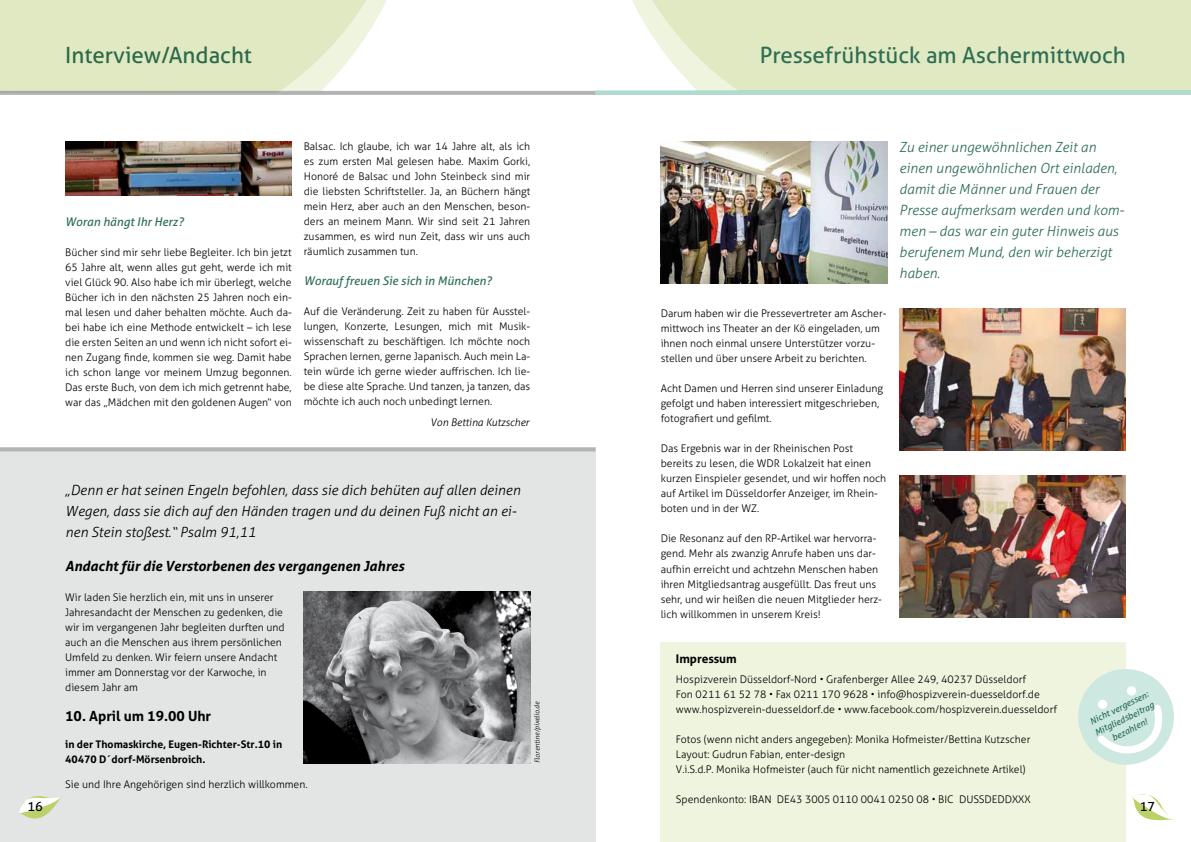
<style>
.page{position:relative;width:1191px;height:842px;background:#fff}
.page>*{position:absolute;margin:0;border:0;box-sizing:border-box;transform-origin:0 0}
.t1{font:22.4px "Aller";color:#2e6e55}
.t2{font:italic 300 14px/21px "Aller";color:#2e6e55}
.t3{font:italic 300 14px/21px "Aller";color:#000}
.t4{font:italic 700 14px "Aller";color:#000}
.t5{font:700 14px "Aller";color:#000}
.t6{font:12.8px "Aller";color:#000}
.t7{font:italic 12px "Aller";color:#2e6e55}
.t8{font:700 12px "Aller";color:#000}
.t9{font:300 10.5px/15px "Aller";color:#000}
.t10{font:700 10.5px/15px "Aller";color:#000}
.t11{font:italic 300 10.5px "Aller";color:#000}
.t12{font:italic 9px/12.1px "Aller";color:#2e6e55;text-align:center}
.t13{font:italic 300 7px "Aller";color:#000}
</style>
<div class="page">
<svg style="left:1132px;top:794px;width:41px;height:27px"></svg>
<div style="left:0;top:448px;width:595px;height:394px;background:#e3e4e4"></div>
<svg style="left:18px;top:796px;width:44px;height:23px"></svg>
<svg style="left:631px;top:0;width:560px;height:91px;background:#e2eac5"></svg>
<hr style="left:0;top:91px;width:595px;height:4px;background:#b1b3b4">
<svg style="left:0;top:447px;width:595px;height:4px;background:#b6b8b9"></svg>
<hr style="left:595px;top:91px;width:596px;height:4px;background:#b1dbd1">
<svg style="left:0;top:0;width:387px;height:93px;background:#e2eac6"></svg>
<img style="left:660px;top:142px;width:227px;height:142px">
<img style="left:899px;top:308px;width:226px;height:142px">
<img style="left:899px;top:476px;width:226px;height:141px">
<div style="left:660px;top:642px;width:465px;height:200px;background:#eff4de"></div>
<div style="left:1078px;top:669px;width:95px;height:96px;background:#cde7e1;border-radius:50%"></div>
<svg style="left:1095px;top:701px;width:79px;height:56px"></svg>
<div style="left:1097px;top:700px;width:10px;height:9px;background:#fff;border-radius:50%"></div>
<div style="left:1126px;top:686px;width:10px;height:9px;background:#fff;border-radius:50%"></div>
<img style="left:65px;top:142px;width:227px;height:54px">
<img style="left:304px;top:591px;width:226px;height:172px">
<h1 class="t1" style="left:65px;top:41px;width:188px">Interview/Andacht</h1>
<h1 class="t1" style="left:759px;top:41px;width:367px">Pressefrühstück am Aschermittwoch</h1>
<h2 class="t2" style="left:899px;top:137px;width:226px">Zu einer ungewöhnlichen Zeit an einen ungewöhnlichen Ort einladen, damit die Männer und Frauen der<br>Presse aufmerksam werden und kom&shy;men – das war ein guter Hinweis aus berufenem Mund, den wir beherzigt haben.</h2>
<p class="t9" style="left:304px;top:139px;width:228px;text-align:justify">Balsac. Ich glaube, ich war 14 Jahre alt, als ich es zum ersten Mal gelesen habe. Maxim Gorki, Honoré de Balsac und John Steinbeck sind mir die liebsten Schriftsteller. Ja, an Büchern hängt mein Herz, aber auch an den Menschen, beson&shy;ders an meinem Mann. Wir sind seit 21 Jahren zusammen, es wird nun Zeit, dass wir uns auch räumlich zusammen tun.</p>
<p class="t7" style="left:304px;top:274px;width:189px">Worauf freuen Sie sich in München?</p>
<p class="t9" style="left:304px;top:304px;width:228px;text-align:justify">Auf die Veränderung. Zeit zu haben für Ausstel&shy;lungen, Konzerte, Lesungen, mich mit Musik&shy;wissenschaft zu beschäftigen. Ich möchte noch Sprachen lernen, gerne Japanisch. Auch mein La&shy;tein würde ich gerne wieder auffrischen. Ich lie&shy;be diese alte Sprache. Und tanzen, ja tanzen, das möchte ich auch noch unbedingt lernen.</p>
<p class="t11" style="left:430px;top:416px;width:101px">Von Bettina Kutzscher</p>
<p class="t7" style="left:65px;top:214px;width:120px">Woran hängt Ihr Herz?</p>
<p class="t9" style="left:65px;top:244px;width:228px;text-align:justify">Bücher sind mir sehr liebe Begleiter. Ich bin jetzt 65 Jahre alt, wenn alles gut geht, werde ich mit viel Glück 90. Also habe ich mir überlegt, welche Bücher ich in den nächsten 25 Jahren noch ein&shy;mal lesen und daher behalten möchte. Auch da&shy;bei habe ich eine Methode entwickelt – ich lese die ersten Seiten an und wenn ich nicht sofort ei&shy;nen Zugang finde, kommen sie weg. Damit habe ich schon lange vor meinem Umzug begonnen.<br>Das erste Buch, von dem ich mich getrennt habe, war das „Mädchen mit den goldenen Augen“ von</p>
<p class="t9" style="left:660px;top:306px;width:227px">Darum haben wir die Pressevertreter am Ascher&shy;mittwoch ins Theater an der Kö eingeladen, um ihnen noch einmal unsere Unterstützer vorzu&shy;stellen und über unsere Arbeit zu berichten.</p>
<p class="t9" style="left:660px;top:381px;width:224px">Acht Damen und Herren sind unserer Einladung gefolgt und haben interessiert mitgeschrieben, fotografiert und gefilmt.</p>
<p class="t9" style="left:660px;top:441px;width:227px">Das Ergebnis war in der Rheinischen Post bereits zu lesen, die WDR Lokalzeit hat einen kurzen Einspieler gesendet, und wir hoffen noch auf Artikel im Düsseldorfer Anzeiger, im Rhein&shy;boten und in der WZ.</p>
<p class="t9" style="left:660px;top:531px;width:223px">Die Resonanz auf den RP-Artikel war hervorra&shy;gend. Mehr als zwanzig Anrufe haben uns dar&shy;aufhin erreicht und achtzehn Menschen haben ihren Mitgliedsantrag ausgefüllt. Das freut uns sehr, und wir heißen die neuen Mitglieder herz&shy;lich willkommen in unserem Kreis!</p>
<h2 class="t3" style="left:65px;top:480px;width:456px">„Denn er hat seinen Engeln befohlen, dass sie dich behüten auf allen deinen<br>Wegen, dass sie dich auf den Händen tragen und du deinen Fuß nicht an ei&shy;nen Stein stoßest.“ Psalm 91,11</h2>
<h2 class="t4" style="left:65px;top:558px;width:340px">Andacht für die Verstorbenen des vergangenen Jahres</h2>
<p class="t9" style="left:65px;top:590px;width:221px">Wir laden Sie herzlich ein, mit uns in unserer Jahresandacht der Menschen zu gedenken, die wir im vergangenen Jahr begleiten durften und auch an die Menschen aus ihrem persönlichen Umfeld zu denken. Wir feiern unsere Andacht immer am Donnerstag vor der Karwoche, in diesem Jahr am</p>
<h2 class="t5" style="left:65px;top:708px;width:147px">10. April um 19.00 Uhr</h2>
<p class="t10" style="left:65px;top:737px;width:218px">in der Thomaskirche, Eugen-Richter-Str.10 in<br>40470 D´dorf-Mörsenbroich.</p>
<p class="t9" style="left:65px;top:777px;width:244px">Sie und Ihre Angehörigen sind herzlich willkommen.</p>
<p class="t8" style="left:676px;top:651px;width:62px">Impressum</p>
<p class="t9" style="left:676px;top:672px;width:382px">Hospizverein Düsseldorf-Nord • Grafenberger Allee 249, 40237 Düsseldorf<br>Fon 0211 61 52 78 • Fax 0211 170 9628 • info@hospizverein-duesseldorf.de www.hospizverein-duesseldorf.de • www.facebook.com/hospizverein.duesseldorf</p>
<p class="t9" style="left:676px;top:732px;width:356px">Fotos (wenn nicht anders angegeben): Monika Hofmeister/Bettina Kutzscher<br>Layout: Gudrun Fabian, enter-design<br>V.i.S.d.P. Monika Hofmeister (auch für nicht namentlich gezeichnete Artikel)</p>
<p class="t9" style="left:676px;top:792px;width:356px">Spendenkonto: IBAN DE43 3005 0110 0041 0250 08 • BIC DUSSDEDDXXX</p>
<p class="t12" style="left:1087px;top:716px;width:66px;rotate:-26deg">Nicht vergessen:<br>Mitgliedsbeitrag bezahlen!</p>
<p class="t13" style="left:533px;top:763px;width:63px;rotate:-91deg">Florentine/pixelio.de</p>
<p class="t6" style="left:28px;top:798px;width:17px">16</p>
<p class="t6" style="left:1139px;top:798px;width:17px">17</p>
</div>
